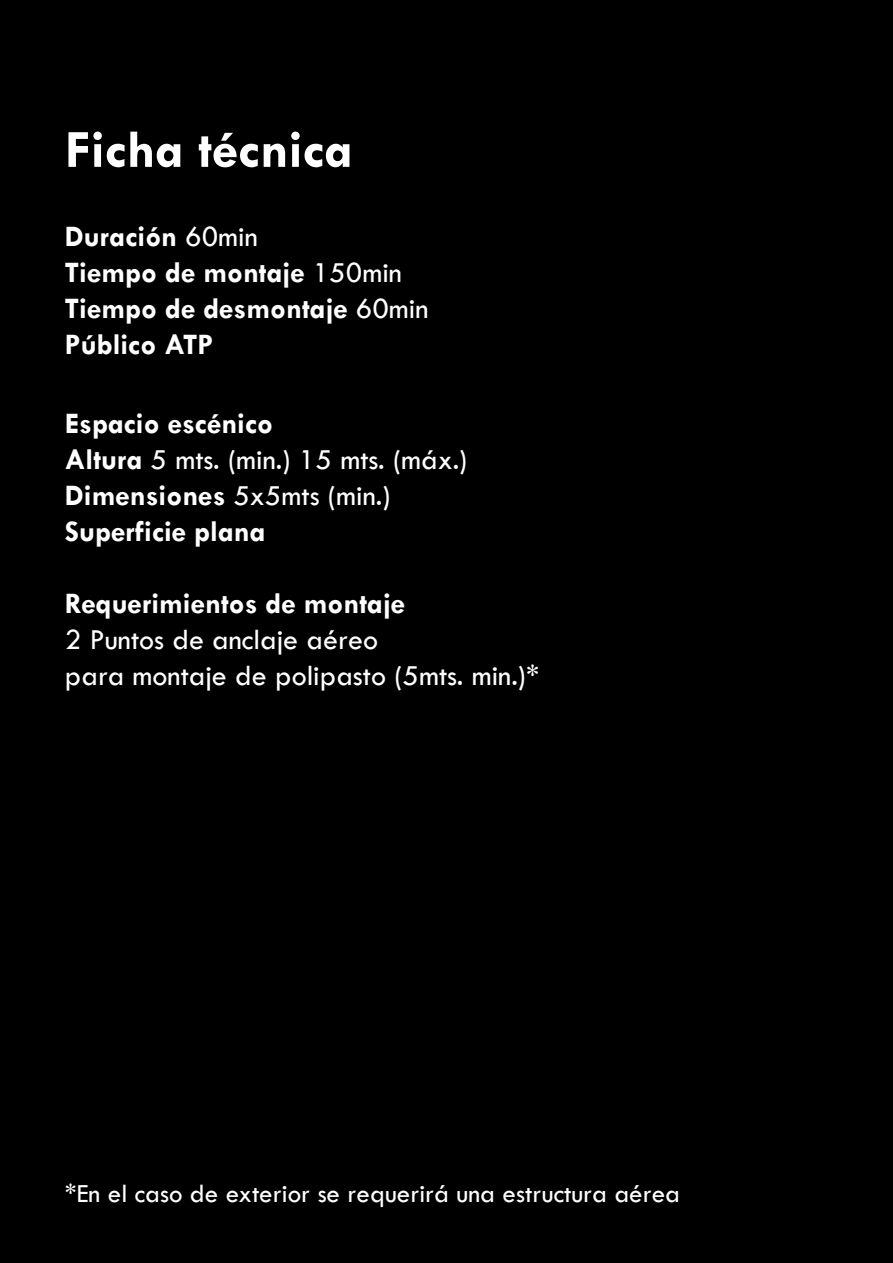
<style>
.page{position:relative;width:893px;height:1263px;background:#000001}
.page>*{position:absolute;margin:0;border:0;box-sizing:border-box;transform-origin:0 0}
.t1{font:700 54px "Tw Cen";color:#fff}
.t2{font:700 30px/36px "Tw Cen";color:#fff}
.t3{font:30px/36px "Tw Cen";color:#fff}
.t4{font:27px "Tw Cen";color:#fff}
.s1{font-weight:400}
</style>
<div class="page">
<h1 class="t1" style="left:65px;top:117px;width:290px">Ficha técnica</h1>
<p class="t2" style="left:65px;top:218px;width:365px">Duración <span class="s1">60min<br></span>Tiempo de montaje <span class="s1">150min<br></span>Tiempo de desmontaje <span class="s1">60min<br></span>Público ATP</p>
<p class="t2" style="left:65px;top:405px;width:404px">Espacio escénico<br>Altura <span class="s1">5 mts. (min.) 15 mts. (máx.)<br></span>Dimensiones <span class="s1">5x5mts (min.)<br></span>Superficie plana</p>
<p class="t2" style="left:65px;top:585px;width:342px">Requerimientos de montaje</p>
<p class="t3" style="left:65px;top:622px;width:476px">2 Puntos de anclaje aéreo<br>para montaje de polipasto (5mts. min.)*</p>
<p class="t4" style="left:65px;top:1177px;width:617px">*En el caso de exterior se requerirá una estructura aérea</p>
</div>
